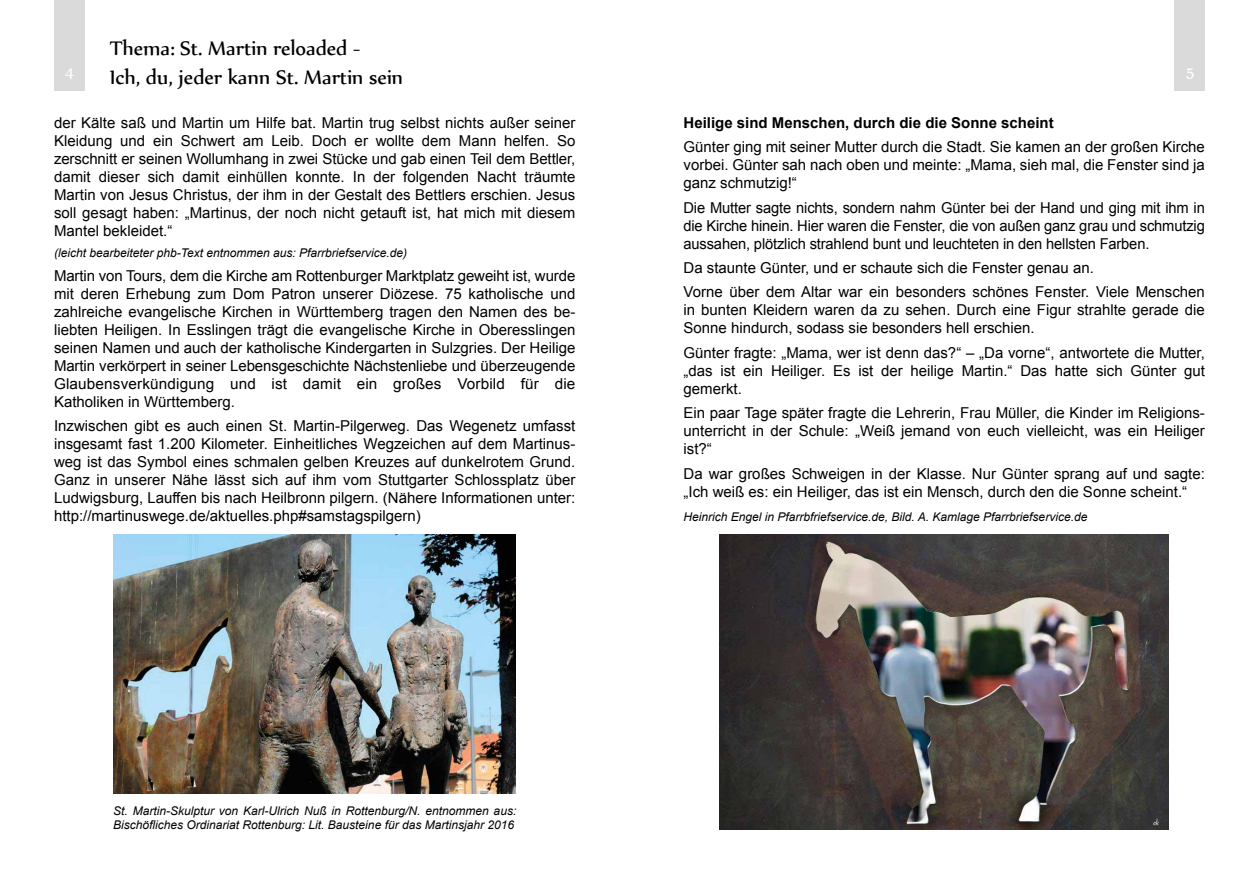
<style>
.page{position:relative;width:1259px;height:893px;background:#fff}
.page>*{position:absolute;margin:0;border:0;box-sizing:border-box;transform-origin:0 0}
.t1{font:24px/28.8px "Nyala";color:#000}
.t2{font:18px "Nyala";color:#fff}
.t3{font:15px/18px "Arial";color:#000;text-align:justify}
.t4{font:700 15px "Arial";color:#000}
.t5{font:italic 12px/14.4px "Arial";color:#000}
</style>
<div class="page">
<div style="left:54px;top:0;width:31px;height:90px;background:#dadada"></div>
<div style="left:1174px;top:0;width:31px;height:90px;background:#dadada"></div>
<img style="left:114px;top:534px;width:402px;height:259px">
<img style="left:720px;top:534px;width:448px;height:295px">
<h1 class="t1" style="left:110px;top:33px;width:295px">Thema: St. Martin reloaded -<br>Ich, du, jeder kann St. Martin sein</h1>
<p class="t3" style="left:54px;top:114px;width:523px">der Kälte saß und Martin um Hilfe bat. Martin trug selbst nichts außer seiner Kleidung und ein Schwert am Leib. Doch er wollte dem Mann helfen. So zerschnitt er seinen Wollumhang in zwei Stücke und gab einen Teil dem Bettler, damit dieser sich damit einhüllen konnte. In der folgenden Nacht träumte Martin von Jesus Christus, der ihm in der Gestalt des Bettlers erschien. Jesus soll gesagt haben: „Martinus, der noch nicht getauft ist, hat mich mit diesem Mantel bekleidet.“</p>
<p class="t5" style="left:54px;top:245px;width:355px">(leicht bearbeiteter phb-Text entnommen aus: Pfarrbriefservice.de)</p>
<p class="t3" style="left:54px;top:267px;width:523px">Martin von Tours, dem die Kirche am Rottenburger Marktplatz geweiht ist, wurde mit deren Erhebung zum Dom Patron unserer Diözese. 75 katholische und zahlreiche evangelische Kirchen in Württemberg tragen den Namen des be&shy;liebten Heiligen. In Esslingen trägt die evangelische Kirche in Oberesslingen seinen Namen und auch der katholische Kindergarten in Sulzgries. Der Heilige Martin verkörpert in seiner Lebensgeschichte Nächstenliebe und überzeugende Glaubensverkündigung und ist damit ein großes Vorbild für die Katholiken in Württemberg.</p>
<p class="t3" style="left:54px;top:417px;width:523px">Inzwischen gibt es auch einen St. Martin-Pilgerweg. Das Wegenetz umfasst insgesamt fast 1.200 Kilometer. Einheitliches Wegzeichen auf dem Martinus&shy;weg ist das Symbol eines schmalen gelben Kreuzes auf dunkelrotem Grund.<br>Ganz in unserer Nähe lässt sich auf ihm vom Stuttgarter Schlossplatz über Ludwigsburg, Lauffen bis nach Heilbronn pilgern. (Nähere Informationen unter: http://martinuswege.de/aktuelles.php#samstagspilgern)</p>
<p class="t2" style="left:65px;top:61px;width:10px">4</p>
<p class="t2" style="left:1186px;top:61px;width:10px">5</p>
<p class="t4" style="left:683px;top:113px;width:372px">Heilige sind Menschen, durch die die Sonne scheint</p>
<p class="t3" style="left:683px;top:138px;width:523px">Günter ging mit seiner Mutter durch die Stadt. Sie kamen an der großen Kirche vorbei. Günter sah nach oben und meinte: „Mama, sieh mal, die Fenster sind ja ganz schmutzig!“</p>
<p class="t3" style="left:683px;top:198px;width:523px">Die Mutter sagte nichts, sondern nahm Günter bei der Hand und ging mit ihm in die Kirche hinein. Hier waren die Fenster, die von außen ganz grau und schmutzig aussahen, plötzlich strahlend bunt und leuchteten in den hellsten Farben.</p>
<p class="t3" style="left:683px;top:256px;width:523px;line-height:24.3px">Da staunte Günter, und er schaute sich die Fenster genau an.<br>Vorne über dem Altar war ein besonders schönes Fenster. Viele Menschen</p>
<p class="t3" style="left:683px;top:301px;width:523px">in bunten Kleidern waren da zu sehen. Durch eine Figur strahlte gerade die<br>Sonne hindurch, sodass sie besonders hell erschien.</p>
<p class="t3" style="left:683px;top:344px;width:523px">Günter fragte: „Mama, wer ist denn das?“ – „Da vorne“, antwortete die Mutter, „das ist ein Heiliger. Es ist der heilige Martin.“ Das hatte sich Günter gut gemerkt.</p>
<p class="t3" style="left:683px;top:404px;width:523px">Ein paar Tage später fragte die Lehrerin, Frau Müller, die Kinder im Religions&shy;unterricht in der Schule: „Weiß jemand von euch vielleicht, was ein Heiliger ist?“</p>
<p class="t3" style="left:683px;top:464px;width:523px">Da war großes Schweigen in der Klasse. Nur Günter sprang auf und sagte: „Ich weiß es: ein Heiliger, das ist ein Mensch, durch den die Sonne scheint.“</p>
<p class="t5" style="left:683px;top:509px;width:405px">Heinrich Engel in Pfarrbfriefservice.de, Bild. A. Kamlage Pfarrbriefservice.de</p>
<p class="t5" style="left:113px;top:803px;width:405px">St. Martin-Skulptur von Karl-Ulrich Nuß in Rottenburg/N. entnommen aus:<br>Bischöfliches Ordinariat Rottenburg: Lit. Bausteine für das Martinsjahr 2016</p>
</div>
